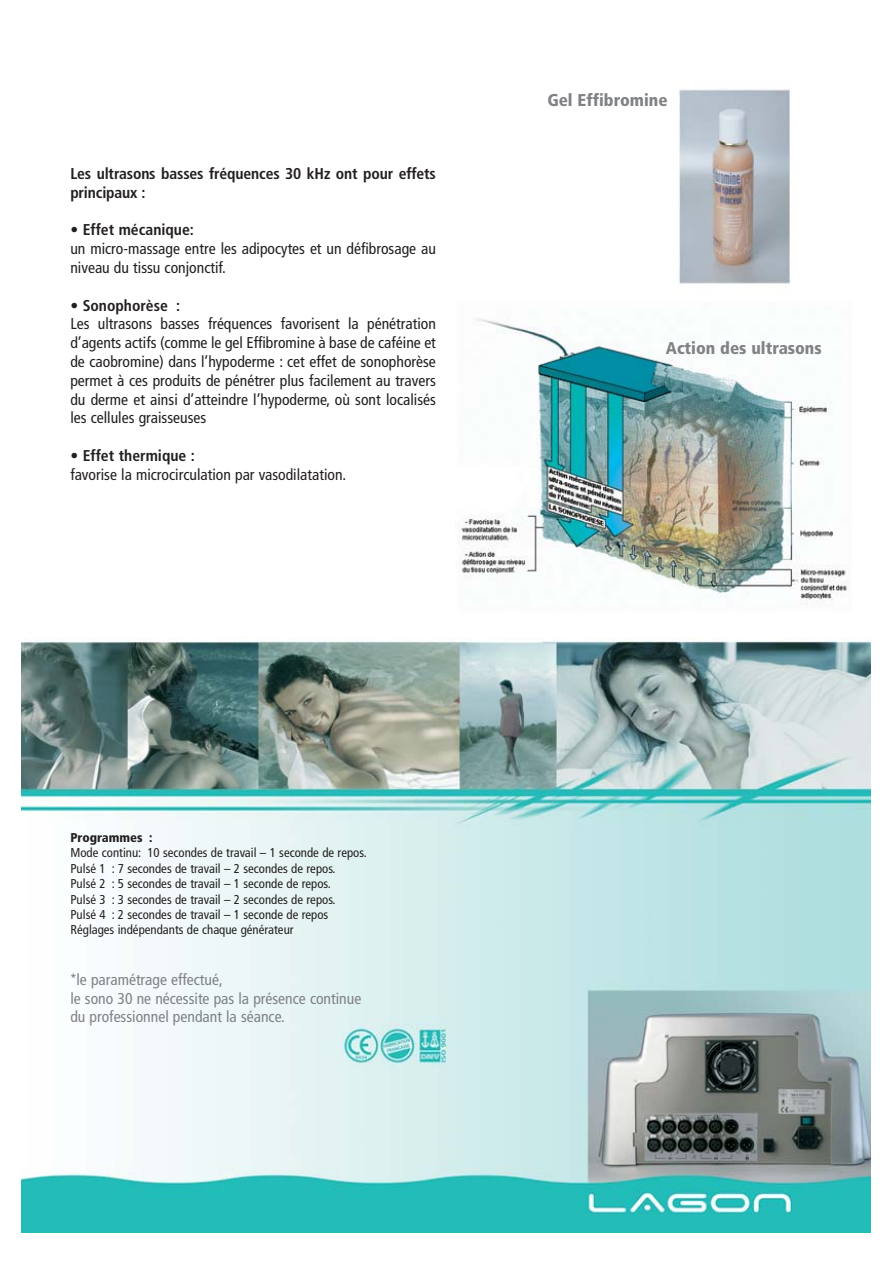
<style>
.page{position:relative;width:893px;height:1263px;background:#fff}
.page>*{position:absolute;margin:0;border:0;box-sizing:border-box;transform-origin:0 0}
.t1{font:900 condensed 17.1px "Frutiger";color:#808285}
.t2{font:condensed 15.6px/18.8px "Frutiger";color:#231f20}
.t3{font:700 condensed 15.6px/18.8px "Frutiger";letter-spacing:-.01em;color:#231f20}
.t4{font:condensed 15.6px/18.9px "Frutiger";color:#808285}
.t5{font:condensed 12.9px/15.5px "Frutiger";color:#231f20}
.t6{font:900 condensed 12.9px "Frutiger";color:#231f20}
.s1{font-family:"Helvetica";font-stretch:normal}
</style>
<div class="page">
<img style="left:22px;top:89px;width:848px;height:1143px">
<p class="t3" style="left:70px;top:165px;width:367px">Les ultrasons basses fréquences 30 kHz ont pour effets principaux :</p>
<p class="t3" style="left:70px;top:222px;width:125px">• Effet mécanique:</p>
<p class="t2" style="left:70px;top:241px;width:367px">un micro-massage entre les adipocytes et un défibrosage au niveau du tissu conjonctif.</p>
<p class="t3" style="left:70px;top:297px;width:111px">• Sonophorèse :</p>
<p class="t2" style="left:70px;top:316px;width:367px;text-align:justify">Les ultrasons basses fréquences favorisent la pénétration d’agents actifs (comme le gel Effibromine à base de caféine et de caobromine) dans l’hypoderme : cet effet de sonophorèse permet à ces produits de pénétrer plus facilement au travers du derme et ainsi d’atteindre l’hypoderme, où sont localisés les cellules graisseuses</p>
<p class="t3" style="left:70px;top:448px;width:126px">• Effet thermique :</p>
<p class="t2" style="left:70px;top:466px;width:277px">favorise la microcirculation par vasodilatation.</p>
<p class="t1" style="left:547px;top:94px;width:122px">Gel Effibromine</p>
<p class="t1" style="left:666px;top:341px;width:157px">Action des ultrasons</p>
<p class="t6" style="left:70px;top:832px;width:83px">Programmes :</p>
<p class="t5" style="left:70px;top:846px;width:298px">Mode continu: 10 secondes de travail – 1 seconde de repos.<br>Pulsé 1 : 7 secondes de travail – 2 secondes de repos.<br>Pulsé 2 : 5 secondes de travail – 1 seconde de repos.<br>Pulsé 3 : 3 secondes de travail – 2 secondes de repos.<br>Pulsé 4 : 2 secondes de travail – 1 seconde de repos Réglages indépendants de chaque générateur</p>
<p class="t4" style="left:70px;top:971px;width:292px"><span class="s1">*</span>le paramétrage effectué,<br>le sono 30 ne nécessite pas la présence continue du professionnel pendant la séance.</p>
</div>
